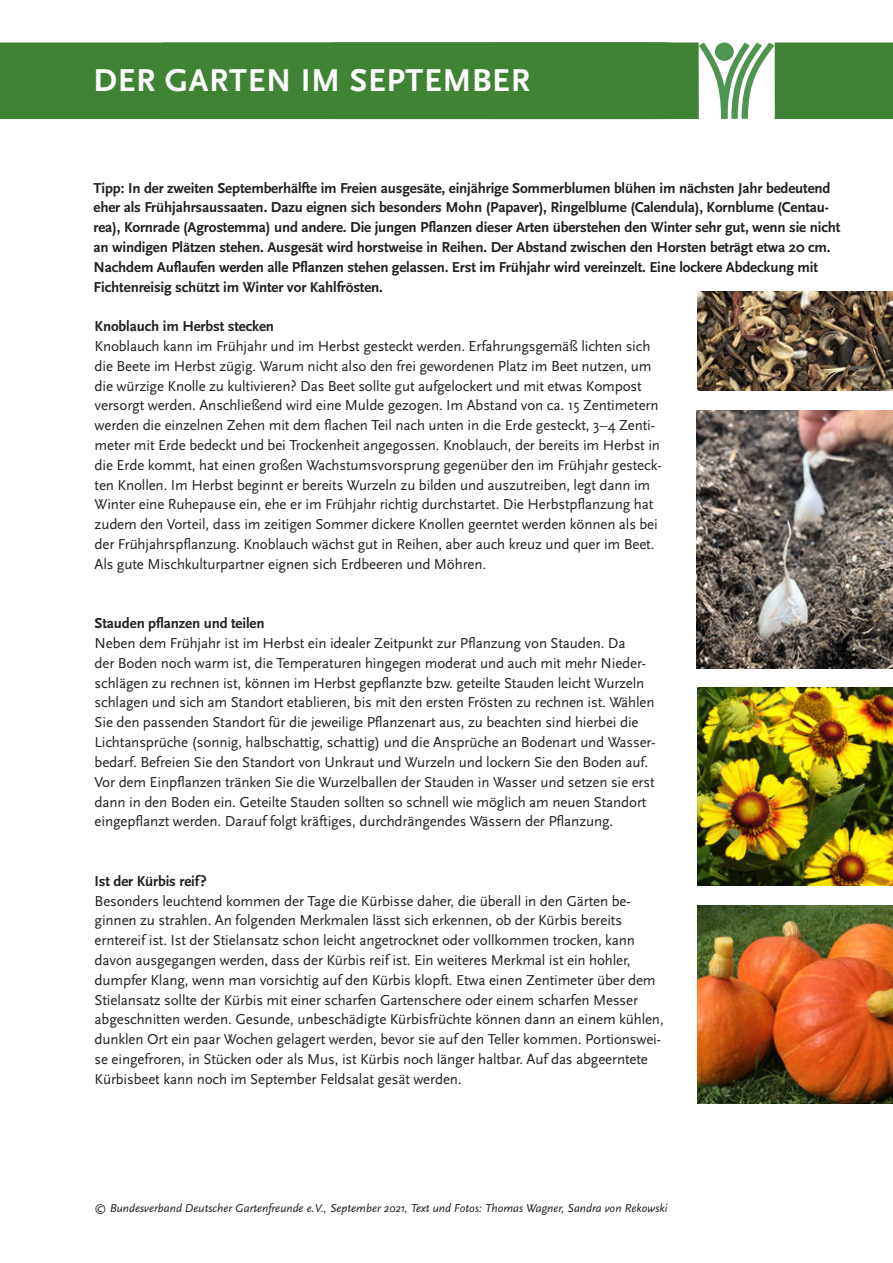
<style>
.page{position:relative;width:893px;height:1263px;background:#fff}
.page>*{position:absolute;margin:0;border:0;box-sizing:border-box;transform-origin:0 0}
.t1{font:700 33px "Scala Sans LF";letter-spacing:.02em;color:#fff}
.t2{font:15px/19.8px "Scala Sans";letter-spacing:-.01em;color:#231f20}
.t3{font:700 15px/19.8px "Scala Sans";letter-spacing:-.01em;color:#231f20}
.t4{font:italic 12px "Scala Sans";color:#231f20}
</style>
<div class="page">
<div style="left:0;top:43px;width:699px;height:76px;background:#408335"></div>
<div style="left:775px;top:43px;width:118px;height:76px;background:#408335"></div>
<img style="left:696px;top:410px;width:197px;height:258px">
<img style="left:697px;top:292px;width:196px;height:99px">
<img style="left:698px;top:905px;width:195px;height:199px">
<img style="left:698px;top:688px;width:195px;height:198px">
<svg style="left:699px;top:43px;width:75px;height:76px"></svg>
<h1 class="t1" style="left:94px;top:60px;width:438px">DER GARTEN IM SEPTEMBER</h1>
<p class="t3" style="left:94px;top:179px;width:748px">Tipp: In der zweiten Septemberhälfte im Freien ausgesäte, einjährige Sommerblumen blühen im nächsten Jahr bedeutend eher als Frühjahrsaussaaten. Dazu eignen sich besonders Mohn (Papaver), Ringelblume (Calendula), Kornblume (Centau&shy;rea), Kornrade (Agrostemma) und andere. Die jungen Pflanzen dieser Arten überstehen den Winter sehr gut, wenn sie nicht an windigen Plätzen stehen. Ausgesät wird horstweise in Reihen. Der Abstand zwischen den Horsten beträgt etwa 20 cm.<br>Nachdem Auflaufen werden alle Pflanzen stehen gelassen. Erst im Frühjahr wird vereinzelt. Eine lockere Abdeckung mit Fichtenreisig schützt im Winter vor Kahlfrösten.</p>
<p class="t3" style="left:95px;top:318px;width:181px">Knoblauch im Herbst stecken</p>
<p class="t2" style="left:95px;top:337px;width:568px">Knoblauch kann im Frühjahr und im Herbst gesteckt werden. Erfahrungsgemäß lichten sich die Beete im Herbst zügig. Warum nicht also den frei gewordenen Platz im Beet nutzen, um die würzige Knolle zu kultivieren? Das Beet sollte gut aufgelockert und mit etwas Kompost versorgt werden. Anschließend wird eine Mulde gezogen. Im Abstand von ca. 15 Zentimetern werden die einzelnen Zehen mit dem flachen Teil nach unten in die Erde gesteckt, 3 – 4 Zenti&shy;meter mit Erde bedeckt und bei Trockenheit angegossen. Knoblauch, der bereits im Herbst in die Erde kommt, hat einen großen Wachstumsvorsprung gegenüber den im Frühjahr gesteck&shy;ten Knollen. Im Herbst beginnt er bereits Wurzeln zu bilden und auszutreiben, legt dann im Winter eine Ruhepause ein, ehe er im Frühjahr richtig durchstartet. Die Herbstpflanzung hat zudem den Vorteil, dass im zeitigen Sommer dickere Knollen geerntet werden können als bei der Frühjahrspflanzung. Knoblauch wächst gut in Reihen, aber auch kreuz und quer im Beet.<br>Als gute Mischkulturpartner eignen sich Erdbeeren und Möhren.</p>
<p class="t3" style="left:95px;top:615px;width:171px">Stauden pflanzen und teilen</p>
<p class="t2" style="left:95px;top:634px;width:562px">Neben dem Frühjahr ist im Herbst ein idealer Zeitpunkt zur Pflanzung von Stauden. Da<br>der Boden noch warm ist, die Temperaturen hingegen moderat und auch mit mehr Nieder&shy;schlägen zu rechnen ist, können im Herbst gepflanzte bzw. geteilte Stauden leicht Wurzeln schlagen und sich am Standort etablieren, bis mit den ersten Frösten zu rechnen ist. Wählen Sie den passenden Standort für die jeweilige Pflanzenart aus, zu beachten sind hierbei die Lichtansprüche (sonnig, halbschattig, schattig) und die Ansprüche an Bodenart und Wasser&shy;bedarf. Befreien Sie den Standort von Unkraut und Wurzeln und lockern Sie den Boden auf.<br>Vor dem Einpflanzen tränken Sie die Wurzelballen der Stauden in Wasser und setzen sie erst dann in den Boden ein. Geteilte Stauden sollten so schnell wie möglich am neuen Standort eingepflanzt werden. Darauf folgt kräftiges, durchdrängendes Wässern der Pflanzung.</p>
<p class="t3" style="left:95px;top:872px;width:114px">Ist der Kürbis reif?</p>
<p class="t2" style="left:95px;top:892px;width:571px">Besonders leuchtend kommen der Tage die Kürbisse daher, die überall in den Gärten be&shy;ginnen zu strahlen. An folgenden Merkmalen lässt sich erkennen, ob der Kürbis bereits erntereif ist. Ist der Stielansatz schon leicht angetrocknet oder vollkommen trocken, kann davon ausgegangen werden, dass der Kürbis reif ist. Ein weiteres Merkmal ist ein hohler, dumpfer Klang, wenn man vorsichtig auf den Kürbis klopft. Etwa einen Zentimeter über dem Stielansatz sollte der Kürbis mit einer scharfen Gartenschere oder einem scharfen Messer abgeschnitten werden. Gesunde, unbeschädigte Kürbisfrüchte können dann an einem kühlen, dunklen Ort ein paar Wochen gelagert werden, bevor sie auf den Teller kommen. Portionswei&shy;se eingefroren, in Stücken oder als Mus, ist Kürbis noch länger haltbar. Auf das abgeerntete Kürbisbeet kann noch im September Feldsalat gesät werden.</p>
<p class="t4" style="left:95px;top:1203px;width:574px">© Bundesverband Deutscher Gartenfreunde e.V., September 2021, Text und Fotos: Thomas Wagner, Sandra von Rekowski</p>
</div>
